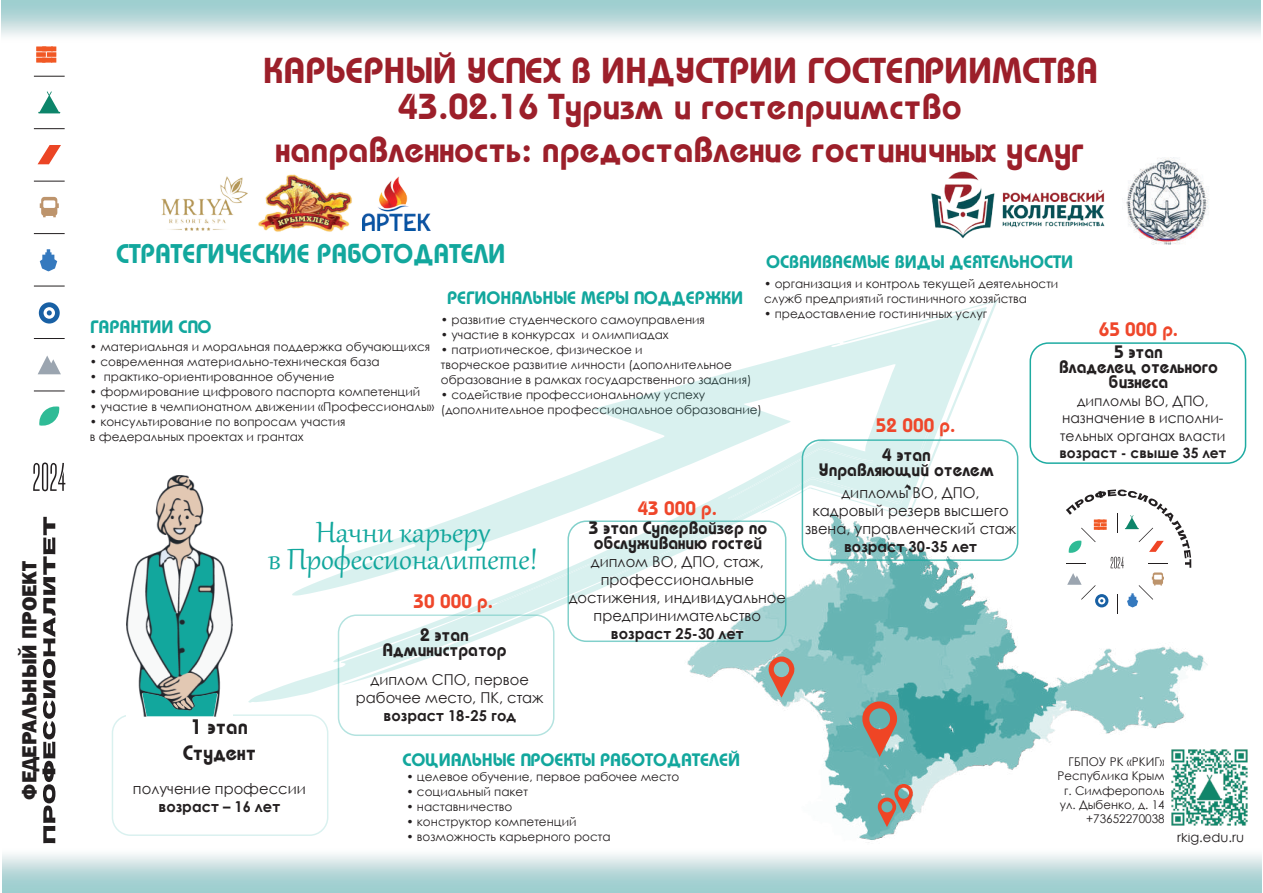
<style>
.page{position:relative;width:1263px;height:893px;background:#fff}
.page>*{position:absolute;margin:0;border:0;box-sizing:border-box;transform-origin:0 0}
.t1{font:36px/36.2px "Bauhaus LTRUSBYLYAJKA";color:#9c1f2a;text-align:center}
.t2{font:36px/27px "Gabriola";color:#12a79d;text-align:center}
.t3{font:27px "Bauhaus LTRUSBYLYAJKA";color:#12a79d;scale:.96 1}
.t4{font:800 21px "Franklin Gothic";color:#231f20}
.t5{font:21px/25.2px "Bauhaus LTRUSBYLYAJKA";color:#231f20;text-align:center}
.t6{font:19.5px "Bauhaus LTRUSBYLYAJKA";color:#ef472b}
.t7{font:18px/15px "Bauhaus LTRUSBYLYAJKA";color:#231f20;text-align:center}
.t8{font:18px "Bauhaus LTRUSBYLYAJKA";color:#12a79d}
.t9{font:15px/18px "Century Gothic";color:#231f20;text-align:center}
.t10{font:700 15px "Century Gothic";color:#231f20}
.t11{font:14.25px/17.1px "Century Gothic";color:#231f20;text-align:center}
.t12{font:700 14.25px "Century Gothic";color:#231f20}
.t13{font:13.5px "Century Gothic";color:#231f20}
.t14{font:12px/15px "Century Gothic";color:#231f20}
</style>
<div class="page">
<img style="left:781px;top:492px;width:427px;height:348px">
<img style="left:931px;top:171px;width:174px;height:68px">
<img style="left:1126px;top:158px;width:83px;height:87px">
<svg style="left:248px;top:502px;width:739px;height:201px"></svg>
<svg style="left:497px;top:300px;width:501px;height:304px"></svg>
<div style="left:112px;top:714px;width:216px;height:122px;border:2px solid #12a79d;border-radius:18px"></div>
<div style="left:338px;top:614px;width:216px;height:122px;border:2px solid #12a79d;border-radius:18px"></div>
<div style="left:1029px;top:342px;width:217px;height:122px;border:2px solid #12a79d;border-radius:18px"></div>
<div style="left:2px;top:0;width:1258px;height:42px;background:linear-gradient(to bottom,#8ec5c7,#fcfafa)"></div>
<div style="left:2px;top:847px;width:1259px;height:46px;background:linear-gradient(to bottom,#fffcfc,#90c6c7)"></div>
<img style="left:161px;top:176px;width:87px;height:54px">
<img style="left:363px;top:176px;width:68px;height:54px">
<img style="left:258px;top:174px;width:94px;height:58px">
<svg style="left:42px;top:517px;width:14px;height:326px"></svg>
<hr style="left:34px;top:391px;width:31px;height:1px;background:#231f20">
<hr style="left:34px;top:286px;width:31px;height:1px;background:#231f20">
<hr style="left:34px;top:181px;width:31px;height:1px;background:#231f20">
<hr style="left:34px;top:233px;width:31px;height:1px;background:#231f20">
<hr style="left:34px;top:128px;width:31px;height:1px;background:#231f20">
<hr style="left:34px;top:76px;width:31px;height:1px;background:#231f20">
<hr style="left:34px;top:338px;width:31px;height:1px;background:#231f20">
<svg style="left:38px;top:91px;width:22px;height:22px"></svg>
<div style="left:36px;top:58px;width:10px;height:5px;background:#f15824"></div>
<div style="left:36px;top:52px;width:10px;height:5px;background:#f15824"></div>
<div style="left:36px;top:46px;width:10px;height:5px;background:#f15824"></div>
<svg style="left:53px;top:46px;width:3px;height:5px"></svg>
<div style="left:47px;top:52px;width:9px;height:5px;background:#f15824"></div>
<div style="left:42px;top:58px;width:10px;height:5px;background:#f15824"></div>
<div style="left:42px;top:46px;width:11px;height:5px;background:#f15824"></div>
<svg style="left:51px;top:58px;width:5px;height:5px"></svg>
<svg style="left:38px;top:145px;width:23px;height:19px"></svg>
<svg style="left:40px;top:197px;width:19px;height:20px"></svg>
<svg style="left:40px;top:249px;width:17px;height:22px"></svg>
<svg style="left:39px;top:302px;width:21px;height:22px"></svg>
<svg style="left:38px;top:355px;width:23px;height:19px"></svg>
<svg style="left:39px;top:406px;width:21px;height:20px"></svg>
<svg style="left:33px;top:462px;width:32px;height:29px"></svg>
<div style="left:1059px;top:482px;width:139px;height:140px;background:#fff"></div>
<svg style="left:1066px;top:489px;width:125px;height:125px"></svg>
<svg style="left:858px;top:701px;width:41px;height:56px;background:#a18d80"></svg>
<svg style="left:765px;top:656px;width:31px;height:42px"></svg>
<svg style="left:875px;top:784px;width:39px;height:43px;background:#a29d93"></svg>
<div style="left:567px;top:520px;width:219px;height:122px;border:2px solid #12a79d;border-radius:18px"></div>
<div style="left:802px;top:439px;width:216px;height:122px;border:2px solid #12a79d;border-radius:18px"></div>
<img style="left:127px;top:475px;width:105px;height:242px">
<svg style="left:142px;top:692px;width:75px;height:24px;background:#389990"></svg>
<img style="left:1164px;top:742px;width:84px;height:91px">
<h3 class="t4" style="left:16px;top:800px;width:240px;rotate:-90deg">ФЕДЕРАЛЬНЫЙ ПРОЕКТ</h3>
<h1 class="t1" style="left:263px;top:52px;width:836px">КАРЬЕРНЫЙ УСПЕХ В ИНДУСТРИИ ГОСТЕПРИИМСТВА<br>43.02.16 Туризм и гостеприимство</h1>
<h1 class="t1" style="left:276px;top:132px;width:810px">направленность: предоставление гостиничных услуг</h1>
<h2 class="t3" style="left:116px;top:238px;width:407px">СТРАТЕГИЧЕСКИЕ РАБОТОДАТЕЛИ</h2>
<h3 class="t8" style="left:766px;top:251px;width:309px">ОСВАИВАЕМЫЕ ВИДЫ ДЕЯТЕЛЬНОСТИ</h3>
<p class="t14" style="left:764px;top:276px;width:296px">• организация и контроль текущей деятельности служб предприятий гостиничного хозяйства</p>
<p class="t14" style="left:764px;top:306px;width:225px">• предоставление гостиничных услуг</p>
<h3 class="t8" style="left:447px;top:287px;width:298px">РЕГИОНАЛЬНЫЕ МЕРЫ ПОДДЕРЖКИ</h3>
<p class="t14" style="left:441px;top:312px;width:265px">• развитие студенческого самоуправления</p>
<p class="t14" style="left:441px;top:327px;width:229px">• участие в конкурсах и олимпиадах</p>
<p class="t14" style="left:441px;top:342px;width:312px">• патриотическое, физическое и<br>творческое развитие личности (дополнительное образование в рамках государственного задания)</p>
<p class="t14" style="left:441px;top:387px;width:323px">• содействие профессиональному успеху (дополнительное профессиональное образование)</p>
<h3 class="t8" style="left:90px;top:316px;width:123px">ГАРАНТИИ СПО</h3>
<p class="t14" style="left:90px;top:339px;width:342px">• материальная и моральная поддержка обучающихся</p>
<p class="t14" style="left:90px;top:354px;width:291px">• современная материально-техническая база</p>
<p class="t14" style="left:90px;top:369px;width:246px">• практико-ориентированное обучение</p>
<p class="t14" style="left:90px;top:384px;width:332px">• формирование цифрового паспорта компетенций</p>
<p class="t14" style="left:90px;top:399px;width:346px">• участие в чемпионатном движении «Профессионалы»</p>
<p class="t14" style="left:90px;top:414px;width:257px">• консультирование по вопросам участия в федеральных проектах и грантах</p>
<h3 class="t6" style="left:1099px;top:318px;width:81px">65 000 р.</h3>
<h3 class="t7" style="left:1059px;top:344px;width:160px">5 этап<br>Владелец отельного бизнеса</h3>
<p class="t11" style="left:1060px;top:392px;width:167px">дипломы ВО, ДПО, назначение в исполни&shy;тельных органах власти</p>
<p class="t12" style="left:1059px;top:442px;width:168px">возраст - свыше 35 лет</p>
<h3 class="t6" style="left:876px;top:414px;width:81px">52 000 р.</h3>
<h3 class="t7" style="left:819px;top:447px;width:177px">4 этап<br>Управляющий отелем</h3>
<p class="t9" style="left:805px;top:483px;width:213px">дипломы ВО, ДПО, кадровый резерв высшего звена, управленческий стаж</p>
<p class="t10" style="left:844px;top:535px;width:134px">возраст 30-35 лет</p>
<h3 class="t6" style="left:638px;top:497px;width:81px">43 000 р.</h3>
<h3 class="t7" style="left:589px;top:520px;width:180px;text-align:left">3 этап Супервайзер по обслуживанию гостей</h3>
<p class="t9" style="left:569px;top:553px;width:219px">диплом ВО, ДПО, стаж, профессиональные достижения, индивидуальное предпринимательство</p>
<p class="t10" style="left:611px;top:623px;width:134px">возраст 25-30 лет</p>
<h1 class="t2" style="left:268px;top:516px;width:271px">Начни карьеру<br>в Профессионалитете!</h1>
<h3 class="t6" style="left:414px;top:590px;width:81px">30 000 р.</h3>
<h3 class="t7" style="left:383px;top:627px;width:125px">2 этап<br>Администратор</h3>
<p class="t9" style="left:356px;top:671px;width:189px">диплом СПО, первое рабочее место, ПК, стаж</p>
<p class="t10" style="left:383px;top:704px;width:134px">возраст 18-25 год</p>
<h3 class="t5" style="left:183px;top:714px;width:75px">1 этап<br>Студент</h3>
<p class="t9" style="left:133px;top:779px;width:174px">получение профессии</p>
<p class="t10" style="left:158px;top:795px;width:123px">возраст – 16 лет</p>
<h3 class="t8" style="left:403px;top:749px;width:339px">СОЦИАЛЬНЫЕ ПРОЕКТЫ РАБОТОДАТЕЛЕЙ</h3>
<p class="t14" style="left:1057px;top:754px;width:109px;line-height:14.4px;text-align:right">ГБПОУ РК «РКИГ»<br>Республика Крым г. Симферополь ул. Дыбенко, д. 14 +73652270038</p>
<p class="t14" style="left:406px;top:769px;width:274px">• целевое обучение, первое рабочее место</p>
<p class="t14" style="left:406px;top:784px;width:123px">• социальный пакет</p>
<p class="t14" style="left:406px;top:799px;width:107px">• наставничество</p>
<p class="t14" style="left:406px;top:814px;width:172px">• конструктор компетенций</p>
<p class="t14" style="left:406px;top:829px;width:206px">• возможность карьерного роста</p>
<p class="t13" style="left:1177px;top:828px;width:69px">rkig.edu.ru</p>
</div>
